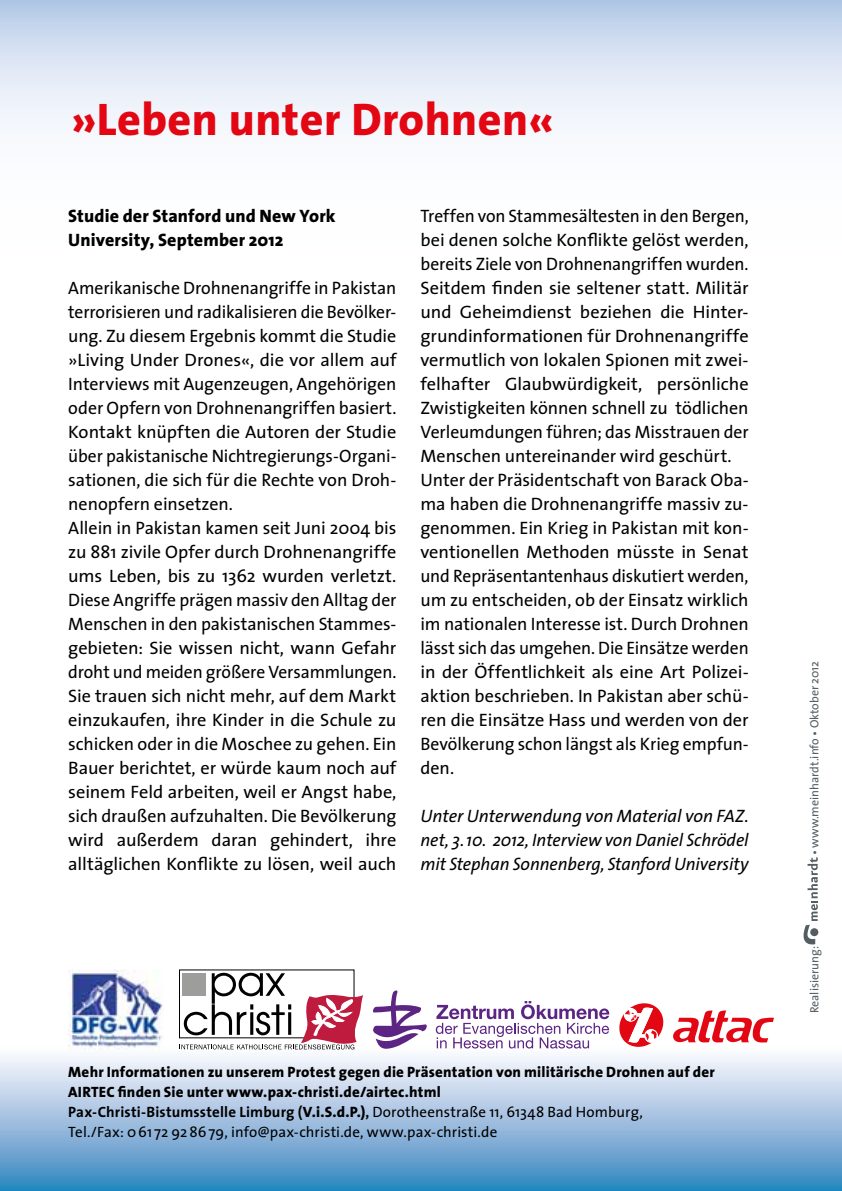
<style>
.page{position:relative;width:842px;height:1191px;background:#fff}
.page>*{position:absolute;margin:0;border:0;box-sizing:border-box;transform-origin:0 0}
.pc2009_Artikel_head{font:800 46px "Mtud The Sans";letter-spacing:.01em;color:#e30613}
.pc2009_Copy{font:18px/24px "Mtud The Sans";letter-spacing:-.005em;color:#000;text-align:justify}
.pc2009_Copy-2{font:italic 18px/24px "Mtud The Sans";letter-spacing:-.005em;color:#000;text-align:justify}
.pc2009_Copy-3{font:800 18px "Mtud The Sans";letter-spacing:.005em;color:#000}
.pc2009_Kasten_copy{font:800 15px/20px "Mtud The Sans";letter-spacing:.015em;color:#000}
.pc2009_Kasten_copy-2{font:700 15px "Mtud The Sans";letter-spacing:.01em;color:#000}
.pc2009_Kasten_copy-3{font:15px "Mtud The Sans";letter-spacing:.01em;color:#000}
.ZKB-Fließtext_Weg{font:12px "Mtud The Sans";color:#545d62}
.s1{font-weight:800}
.s2{font-weight:400}
</style>
<div class="page">
<svg style="left:0;top:969px;width:842px;height:222px"></svg>
<svg style="left:0;top:0;width:842px;height:131px"></svg>
<svg style="left:803px;top:857px;width:15px;height:88px"></svg>
<img style="left:68px;top:970px;width:95px;height:79px">
<div style="left:179px;top:969px;width:175px;height:69px;background:linear-gradient(to right,#fff,#fff)"></div>
<svg style="left:179px;top:972px;width:184px;height:77px"></svg>
<svg style="left:373px;top:990px;width:54px;height:59px"></svg>
<svg style="left:436px;top:999px;width:338px;height:53px"></svg>
<p class="pc2009_Artikel_head" style="left:71px;top:81px;width:484px">»Leben unter Drohnen«</p>
<p class="pc2009_Copy-3" style="left:68px;top:201px;width:269px">Studie der Stanford und New York</p>
<p class="pc2009_Copy-3" style="left:68px;top:225px;width:217px">University, September 2012</p>
<p class="pc2009_Copy" style="left:68px;top:275px;width:330px">Amerikanische Drohnenangriffe in Pakistan terrorisieren und radikalisieren die Bevölker&shy;ung. Zu diesem Ergebnis kommt die Studie »Living Under Drones«, die vor allem auf Interviews mit Augenzeugen, Angehörigen oder Opfern von Drohnenangriffen basiert.<br>Kontakt knüpften die Autoren der Studie über pakistanische Nichtregierungs-Organi&shy;sationen, die sich für die Rechte von Droh&shy;nenopfern einsetzen.</p>
<p class="pc2009_Copy" style="left:68px;top:515px;width:330px">Allein in Pakistan kamen seit Juni 2004 bis zu 881 zivile Opfer durch Drohnenangriffe ums Leben, bis zu 1362 wurden verletzt.<br>Diese Angriffe prägen massiv den Alltag der Menschen in den pakistanischen Stammes&shy;gebieten: Sie wissen nicht, wann Gefahr droht und meiden größere Versammlungen.<br>Sie trauen sich nicht mehr, auf dem Markt einzukaufen, ihre Kinder in die Schule zu schicken oder in die Moschee zu gehen. Ein Bauer berichtet, er würde kaum noch auf seinem Feld arbeiten, weil er Angst habe, sich draußen aufzuhalten. Die Bevölkerung wird außerdem daran gehindert, ihre alltäglichen Konflikte zu lösen, weil auch</p>
<p class="pc2009_Copy" style="left:420px;top:203px;width:330px">Treffen von Stammesältesten in den Bergen, bei denen solche Konflikte gelöst werden, bereits Ziele von Drohnenangriffen wurden.<br>Seitdem finden sie seltener statt. Militär und Geheimdienst beziehen die Hinter&shy;grundinformationen für Drohnenangriffe vermutlich von lokalen Spionen mit zwei&shy;felhafter Glaubwürdigkeit, persönliche Zwistigkeiten können schnell zu tödlichen Verleumdungen führen; das Misstrauen der Menschen untereinander wird geschürt.</p>
<p class="pc2009_Copy" style="left:420px;top:467px;width:330px">Unter der Präsidentschaft von Barack Oba&shy;ma haben die Drohnenangriffe massiv zu&shy;genommen. Ein Krieg in Pakistan mit kon&shy;ventionellen Methoden müsste in Senat und Repräsentantenhaus diskutiert werden, um zu entscheiden, ob der Einsatz wirklich im nationalen Interesse ist. Durch Drohnen lässt sich das umgehen. Die Einsätze werden in der Öffentlichkeit als eine Art Polizei&shy;aktion beschrieben. In Pakistan aber schü&shy;ren die Einsätze Hass und werden von der Bevölkerung schon längst als Krieg empfun&shy;den.</p>
<p class="pc2009_Copy-2" style="left:420px;top:803px;width:330px">Unter Unterwendung von Material von FAZ. net, 3.10. 2012, Interview von Daniel Schrödel mit Stephan Sonnenberg, Stanford University</p>
<p class="pc2009_Kasten_copy" style="left:68px;top:1061px;width:648px">Mehr Informationen zu unserem Protest gegen die Präsentation von militärische Drohnen auf der<br>AIRTEC finden Sie unter www.pax-christi.de/airtec.html</p>
<p class="pc2009_Kasten_copy-2" style="left:68px;top:1099px;width:576px">Pax-Christi-Bistumsstelle Limburg (<span class="s1">V.i.S.d.P.)</span>, <span class="s2">Dorotheenstraße 11, 61348 Bad Homburg,</span></p>
<p class="pc2009_Kasten_copy-3" style="left:68px;top:1119px;width:431px">Tel./Fax: 061 72 928679, info@pax-christi.de, www.pax-christi.de</p>
<p class="ZKB-Fließtext_Weg" style="left:804px;top:855px;width:196px;rotate:-90deg">• www.meinhardt.info • Oktober 2012</p>
<p class="ZKB-Fließtext_Weg" style="left:804px;top:1013px;width:69px;rotate:-90deg">Realisierung:</p>
</div>
